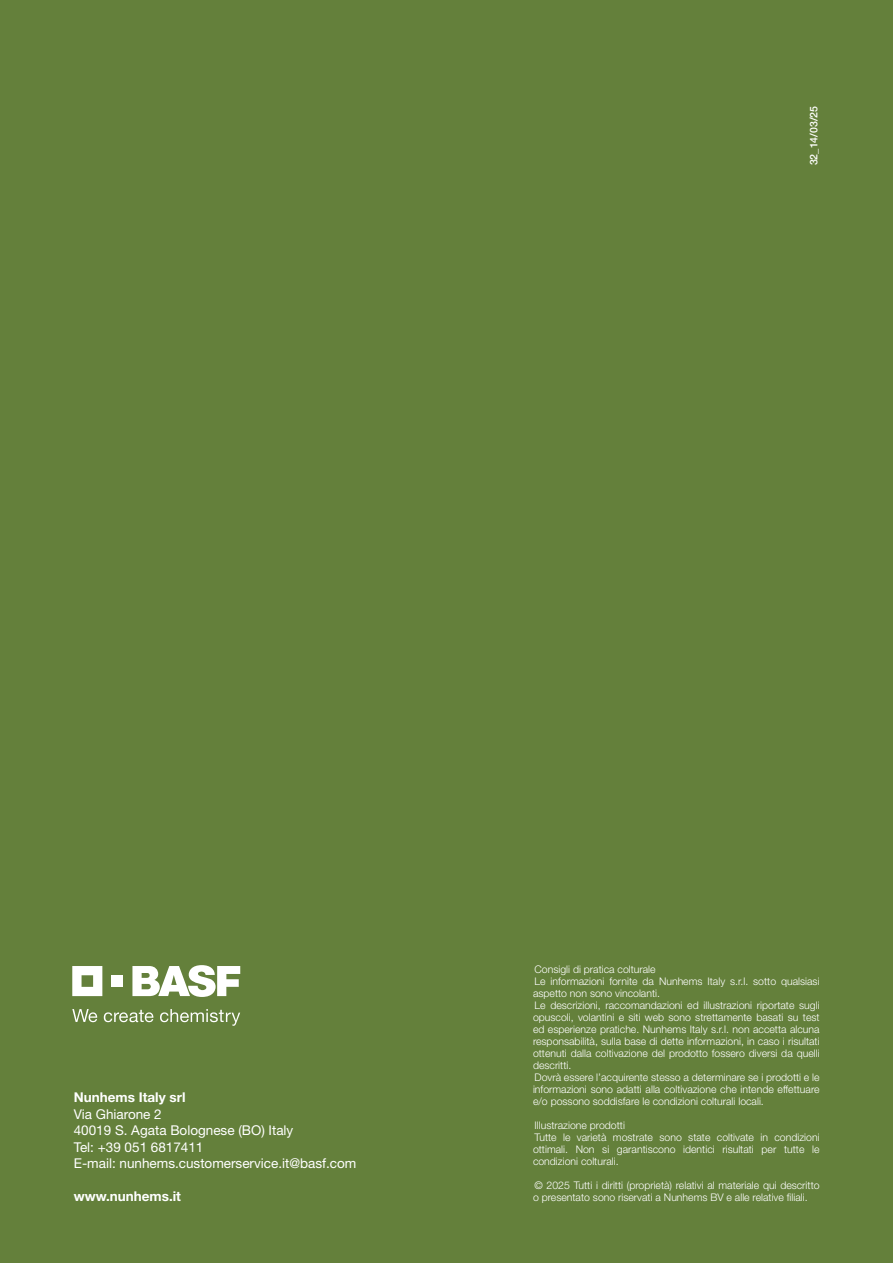
<style>
.page{position:relative;width:893px;height:1263px;background:#64803b}
.page>*{position:absolute;margin:0;border:0;box-sizing:border-box;transform-origin:0 0}
.t1{font:13.5px/16.5px "Helvetica Neue";color:#fff}
.t2{font:700 13.5px "Helvetica Neue LT Std";color:#fff}
.t3{font:300 10.5px/12px "Helvetica Neue";color:#fff}
.t4{font:500 10.5px "Helvetica Neue";color:#fff}
</style>
<div class="page">
<svg style="left:72px;top:966px;width:30px;height:30px"></svg>
<div style="left:112px;top:975px;width:11px;height:12px;background:#fff"></div>
<svg style="left:132px;top:965px;width:108px;height:32px"></svg>
<svg style="left:72px;top:1009px;width:25px;height:13px"></svg>
<svg style="left:104px;top:1010px;width:49px;height:12px"></svg>
<svg style="left:160px;top:1009px;width:80px;height:17px"></svg>
<p class="t4" style="left:808px;top:165px;width:61px;rotate:-90deg">32_14/03/25</p>
<p class="t2" style="left:74px;top:1089px;width:113px">Nunhems Italy srl</p>
<p class="t1" style="left:74px;top:1106px;width:284px">Via Ghiarone 2<br>40019 S. Agata Bolognese (BO) Italy<br>Tel: +39 051 6817411<br>E-mail: nunhems.customerservice.it@basf.com</p>
<p class="t2" style="left:74px;top:1188px;width:109px">www.nunhems.it</p>
<p class="t3" style="left:533px;top:963px;width:288px">Consigli di pratica colturale<br>Le informazioni fornite da Nunhems Italy s.r.l. sotto qualsiasi aspetto non sono vincolanti.<br>Le descrizioni, raccomandazioni ed illustrazioni riportate sugli opuscoli, volantini e siti web sono strettamente basati su test ed esperienze pratiche. Nunhems Italy s.r.l. non accetta alcuna responsabilità, sulla base di dette informazioni, in caso i risultati ottenuti dalla coltivazione del prodotto fossero diversi da quelli descritti.<br>Dovrà essere l’acquirente stesso a determinare se i prodotti e le informazioni sono adatti alla coltivazione che intende effettuare e/o possono soddisfare le condizioni colturali locali.</p>
<p class="t3" style="left:533px;top:1119px;width:288px">Illustrazione prodotti<br>Tutte le varietà mostrate sono state coltivate in condizioni ottimali. Non si garantiscono identici risultati per tutte le condizioni colturali.</p>
<p class="t3" style="left:533px;top:1179px;width:288px">© 2025 Tutti i diritti (proprietà) relativi al materiale qui descritto o presentato sono riservati a Nunhems BV e alle relative filiali.</p>
</div>
